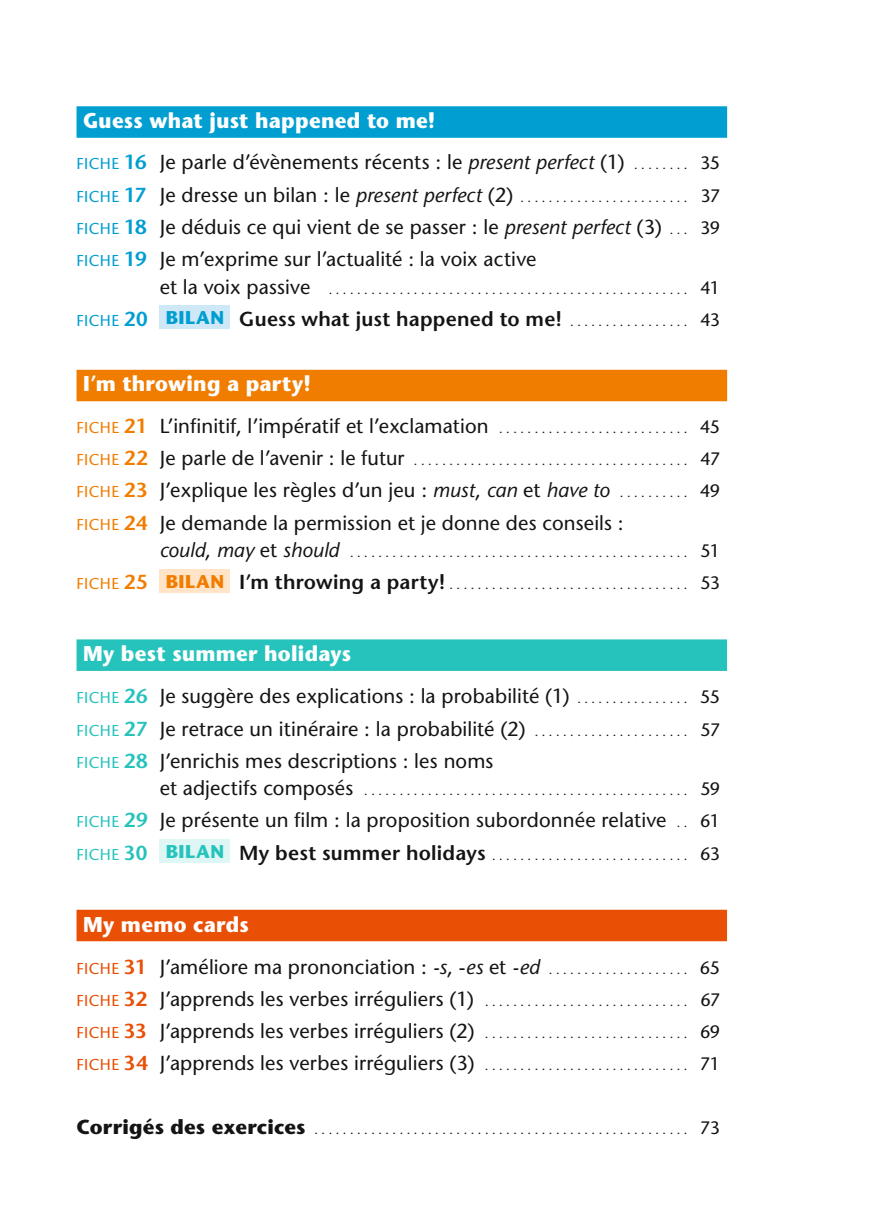
<style>
.page{position:relative;width:893px;height:1212px;background:#fff}
.page>*{position:absolute;margin:0;border:0;box-sizing:border-box;transform-origin:0 0}
.t1{font:700 21.38px "Stone Sans Std";letter-spacing:.015em;color:#fefefe;scale:.95 1}
.t2{font:500 20.25px/32.2px "Stone Sans Std";letter-spacing:.01em;color:#131413}
.t3{font:600 20.25px "Stone Sans Std";letter-spacing:.01em;color:#131413}
.t4{font:500 12.38px "Stone Sans Std";color:#131413}
.s1{font-size:15.75px;color:#009ed1}
.s2{font-weight:600;color:#009ed1}
.s3{font-style:italic}
.s4{font-size:12.38px}
.s5{font-size:18px}
.s6{font-weight:600;font-size:20.25px;color:#009ed1}
.s7{font-size:20.25px}
.s8{font-style:italic;font-size:20.25px}
.s9{font-weight:500;font-size:15.75px;color:#009ed1}
.s10{color:#009ed1}
.s11{font-weight:700;font-size:18.45px;color:#009ed1}
.s12{font-weight:500;font-size:12.38px}
.s13{font-weight:500;font-size:18px}
.s14{font-size:15.75px;color:#f07d00}
.s15{font-weight:600;color:#f07d00}
.s16{font-weight:600;font-size:20.25px;color:#f07d00}
.s17{font-weight:700;font-size:18.45px;color:#f07d00}
.s18{font-weight:600;font-size:20.25px}
.s19{font-size:15.75px;color:#26c3bc}
.s20{font-weight:600;color:#26c3bc}
.s21{font-weight:600;font-size:20.25px;color:#26c3bc}
.s22{font-weight:700;font-size:18.45px;color:#26c3bc}
.s23{font-size:15.75px;color:#e94f05}
.s24{font-weight:600;color:#e94f05}
.s25{font-weight:700;font-size:20.25px}
</style>
<div class="page">
<div style="left:77px;top:106px;width:650px;height:32px;background:#009ed1"></div>
<div style="left:77px;top:370px;width:650px;height:31px;background:#f07d00"></div>
<div style="left:77px;top:639px;width:650px;height:32px;background:#26c3bc"></div>
<div style="left:77px;top:910px;width:650px;height:31px;background:#e94f05"></div>
<div style="left:160px;top:305px;width:70px;height:24px;background:#cfe8f7"></div>
<div style="left:160px;top:569px;width:70px;height:24px;background:#ffe4c7"></div>
<div style="left:160px;top:839px;width:70px;height:24px;background:#def7f5"></div>
<p class="t1" style="left:83px;top:107px;width:372px">Guess what just happened to me!</p>
<p class="t2" style="left:77px;top:146px;width:645px"><span class="s1">FICHE</span> <span class="s2">16</span> Je parle d’évènements récents : le <span class="s3">present perfect</span> (1) <span class="s4">. . . . . . . .</span> <span class="s5">35</span></p>
<p class="t4" style="left:77px;top:190px;width:645px"><span class="s1">FICHE</span> <span class="s6">17</span> <span class="s7">Je dresse un bilan : le</span> <span class="s8">present perfect</span> <span class="s7">(2)</span> . . . . . . . . . . . . . . . . . . . . . . . . <span class="s5">37</span></p>
<p class="t2" style="left:77px;top:211px;width:645px"><span class="s1">FICHE</span> <span class="s2">18</span> Je déduis ce qui vient de se passer : le <span class="s3">present perfect</span> (3) <span class="s4">. . .</span> <span class="s5">39<br></span><span class="s1">FICHE</span> <span class="s2">19</span> Je m’exprime sur l’actualité : la voix active</p>
<p class="t4" style="left:160px;top:282px;width:562px"><span class="s7">et la voix passive</span> . . . . . . . . . . . . . . . . . . . . . . . . . . . . . . . . . . . . . . . . . . . . . . . . . . . <span class="s5">41</span></p>
<p class="t3" style="left:77px;top:307px;width:645px"><span class="s9">FICHE</span> <span class="s10">20</span> <span class="s11">BILAN</span> Guess what just happened to me! <span class="s12">. . . . . . . . . . . . . . . . .</span> <span class="s13">43</span></p>
<p class="t1" style="left:83px;top:371px;width:241px">I’m throwing a party!</p>
<p class="t2" style="left:77px;top:410px;width:645px"><span class="s14">FICHE</span> <span class="s15">21</span> L’infinitif, l’impératif et l’exclamation <span class="s4">. . . . . . . . . . . . . . . . . . . . . . . . . . .</span> <span class="s5">45</span></p>
<p class="t4" style="left:77px;top:453px;width:645px"><span class="s14">FICHE</span> <span class="s16">22</span> <span class="s7">Je parle de l’avenir : le futur</span> . . . . . . . . . . . . . . . . . . . . . . . . . . . . . . . . . . . . . . . <span class="s5">47</span></p>
<p class="t2" style="left:77px;top:474px;width:645px"><span class="s14">FICHE</span> <span class="s15">23</span> J’explique les règles d’un jeu : <span class="s3">must</span>, <span class="s3">can</span> et <span class="s3">have to</span> <span class="s4">. . . . . . . . . .</span> <span class="s5">49<br></span><span class="s14">FICHE</span> <span class="s15">24</span> Je demande la permission et je donne des conseils :</p>
<p class="t4" style="left:160px;top:545px;width:562px"><span class="s8">could</span><span class="s7">,</span> <span class="s8">may</span> <span class="s7">et</span> <span class="s8">should</span> . . . . . . . . . . . . . . . . . . . . . . . . . . . . . . . . . . . . . . . . . . . . . . . . <span class="s5">51</span></p>
<p class="t4" style="left:77px;top:578px;width:645px"><span class="s14">FICHE</span> <span class="s16">25</span> <span class="s17">BILAN</span> <span class="s18">I’m throwing a party!</span> . . . . . . . . . . . . . . . . . . . . . . . . . . . . . . . . . . <span class="s5">53</span></p>
<p class="t1" style="left:83px;top:641px;width:284px">My best summer holidays</p>
<p class="t2" style="left:77px;top:680px;width:645px;text-align:justify"><span class="s19">FICHE</span> <span class="s20">26</span> Je suggère des explications : la probabilité (1) <span class="s4">. . . . . . . . . . . . . . . .</span> <span class="s5">55<br></span><span class="s19">FICHE</span> <span class="s20">27</span> Je retrace un itinéraire : la probabilité (2) <span class="s4">. . . . . . . . . . . . . . . . . . . . . .</span> <span class="s5">57<br></span><span class="s19">FICHE</span> <span class="s20">28</span> J’enrichis mes descriptions : les noms</p>
<p class="t4" style="left:160px;top:783px;width:562px"><span class="s7">et adjectifs composés</span> . . . . . . . . . . . . . . . . . . . . . . . . . . . . . . . . . . . . . . . . . . . . . . <span class="s5">59</span></p>
<p class="t2" style="left:77px;top:804px;width:645px"><span class="s19">FICHE</span> <span class="s20">29</span> Je présente un film : la proposition subordonnée relative <span class="s4">. .</span> <span class="s5">61</span></p>
<p class="t4" style="left:77px;top:848px;width:645px"><span class="s19">FICHE</span> <span class="s21">30</span> <span class="s22">BILAN</span> <span class="s18">My best summer holidays</span> . . . . . . . . . . . . . . . . . . . . . . . . . . . . <span class="s5">63</span></p>
<p class="t1" style="left:83px;top:911px;width:176px">My memo cards</p>
<p class="t2" style="left:77px;top:950px;width:645px;text-align:justify"><span class="s23">FICHE</span> <span class="s24">31</span> J’améliore ma prononciation : <span class="s3">-s</span>, -<span class="s3">es</span> et <span class="s3">-ed</span> <span class="s4">. . . . . . . . . . . . . . . . . . . .</span> <span class="s5">65<br></span><span class="s23">FICHE</span> <span class="s24">32</span> J’apprends les verbes irréguliers (1) <span class="s4">. . . . . . . . . . . . . . . . . . . . . . . . . . . . .</span> <span class="s5">67<br></span><span class="s23">FICHE</span> <span class="s24">33</span> J’apprends les verbes irréguliers (2) <span class="s4">. . . . . . . . . . . . . . . . . . . . . . . . . . . . .</span> <span class="s5">69<br></span><span class="s23">FICHE</span> <span class="s24">34</span> J’apprends les verbes irréguliers (3) <span class="s4">. . . . . . . . . . . . . . . . . . . . . . . . . . . . .</span> <span class="s5">71</span></p>
<p class="t4" style="left:77px;top:1122px;width:645px"><span class="s25">Corrigés des exercices</span> . . . . . . . . . . . . . . . . . . . . . . . . . . . . . . . . . . . . . . . . . . . . . . . . . . . . . <span class="s5">73</span></p>
</div>
